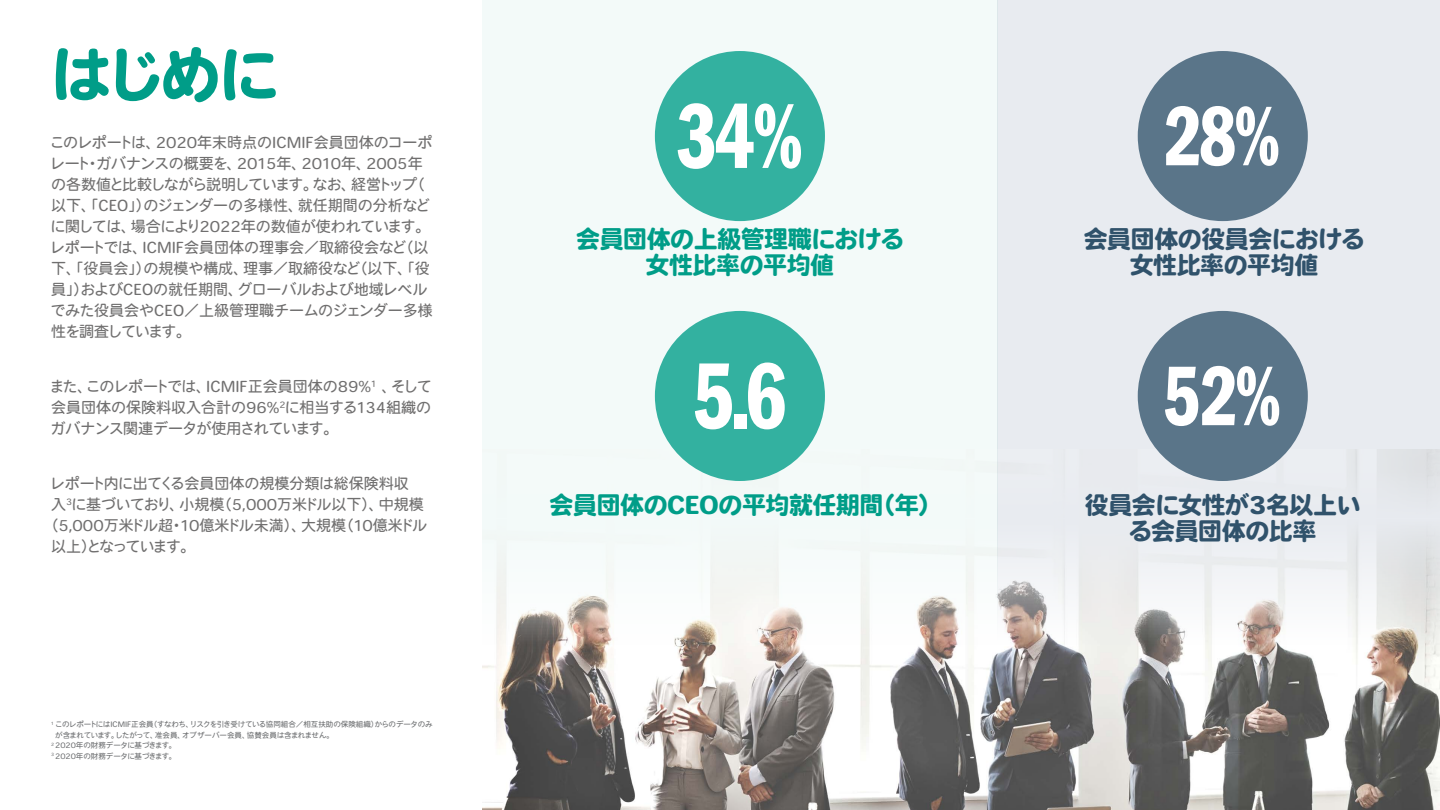
<style>
.page{position:relative;width:1440px;height:810px;background:#fff}
.page>*{position:absolute;margin:0;border:0;box-sizing:border-box;transform-origin:0 0}
.t1{font:97.35px "Franklin Gothic URW Com Dem";color:#fff}
.t2{font:95.62px "Franklin Gothic URW Com Dem";color:#fff}
.t3{font:87.6px "Franklin Gothic URW Com Dem";color:#fff}
.t4{font:60px "Heisei Maru Go Std W8";color:#009d88}
.t5{font:24px/26.2px "Heisei Maru Go Std W8";letter-spacing:-.02em;color:#009d88;text-align:center}
.t6{font:24px/26.2px "Heisei Maru Go Std W8";letter-spacing:-.02em;color:#30526b;text-align:center}
.t7{font:15px/21px "Heisei Maru Go Std W4";color:#706f6f}
.t8{font:15px "Heisei Maru Go Std W4";letter-spacing:-.12em;color:#706f6f}
.t9{font:7.5px "Heisei Maru Go Std W4";letter-spacing:-.03em;color:#6d6f71}
.t10{font:7.5px "Heisei Maru Go Std W4";color:#6d6f71}
</style>
<div class="page">
<div style="left:482px;top:0;width:515px;height:810px;background:#f3faf9"></div>
<div style="left:997px;top:0;width:443px;height:810px;background:#e8ebf0"></div>
<img style="left:482px;top:450px;width:958px;height:360px">
<div style="left:655px;top:311px;width:170px;height:170px;background:#33b1a0;border-radius:50%"></div>
<div style="left:1138px;top:51px;width:170px;height:170px;background:#5a7589;border-radius:50%"></div>
<div style="left:1138px;top:311px;width:170px;height:170px;background:#5a7589;border-radius:50%"></div>
<div style="left:655px;top:51px;width:170px;height:170px;background:#33b1a0;border-radius:50%"></div>
<h3 class="t4" style="left:51px;top:42px;width:229px">はじめに</h3>
<p class="t7" style="left:50px;top:132px;width:385px">このレポートは、2020年末時点のICMIF会員団体のコーポレート・ガバナンスの概要を、2015年、2010年、2005年の各数値と比較しながら説明しています。なお、経営トップ（以下、「CEO」）のジェンダーの多様性、就任期間の分析などに関しては、場合により2022年の数値が使われています。レポートでは、ICMIF会員団体の理事会／取締役会など（以下、「役員会」）の規模や構成、理事／取締役など（以下、「役員」）およびCEOの就任期間、グローバルおよび地域レベルでみた役員会やCEO／上級管理職チームのジェンダー多様性を調査しています。</p>
<p class="t7" style="left:50px;top:376px;width:384px;text-align:justify">また、このレポートでは、ICMIF正会員団体の89%<sup>1</sup> 、そして会員団体の保険料収入合計の96%<sup>2</sup>に相当する134組織のガバナンス関連データが使用されています。</p>
<p class="t7" style="left:50px;top:473px;width:360px">レポート内に出てくる会員団体の規模分類は総保険料収</p>
<p class="t7" style="left:51px;top:494px;width:374px">入<sup>3</sup>に基づいており、小規模（5,000万米ドル以下）、中規模</p>
<p class="t7" style="left:44px;top:515px;width:385px">（5,000万米ドル超・10億米ドル未満）、大規模（10億米ドル</p>
<p class="t8" style="left:51px;top:537px;width:146px">以上）となっています。</p>
<p class="t9" style="left:51px;top:720px;width:383px"><sup>1</sup> このレポートにはICMIF正会員（すなわち、リスクを引き受けている協同組合／相互扶助の保険組織）からのデータのみ</p>
<p class="t9" style="left:55px;top:730px;width:280px">が含まれています。したがって、准会員、オブザーバー会員、協賛会員は含まれません。</p>
<p class="t10" style="left:51px;top:741px;width:127px"><sup>2</sup> 2020年の財務データに基づきます。</p>
<p class="t10" style="left:51px;top:751px;width:127px"><sup>3</sup> 2020年の財務データに基づきます。</p>
<h2 class="t2" style="left:676px;top:69px;width:129px">34%</h2>
<h3 class="t5" style="left:576px;top:226px;width:330px">会員団体の上級管理職における女性比率の平均値</h3>
<h1 class="t1" style="left:693px;top:328px;width:95px">5.6</h1>
<h3 class="t5" style="left:550px;top:493px;width:394px">会員団体のCEOの平均就任期間（年）</h3>
<h3 class="t3" style="left:1164px;top:75px;width:118px">28%</h3>
<h3 class="t6" style="left:1084px;top:226px;width:283px">会員団体の役員会における女性比率の平均値</h3>
<h3 class="t3" style="left:1163px;top:335px;width:120px">52%</h3>
<h3 class="t6" style="left:1085px;top:493px;width:277px">役員会に女性が3名以上いる会員団体の比率</h3>
</div>
